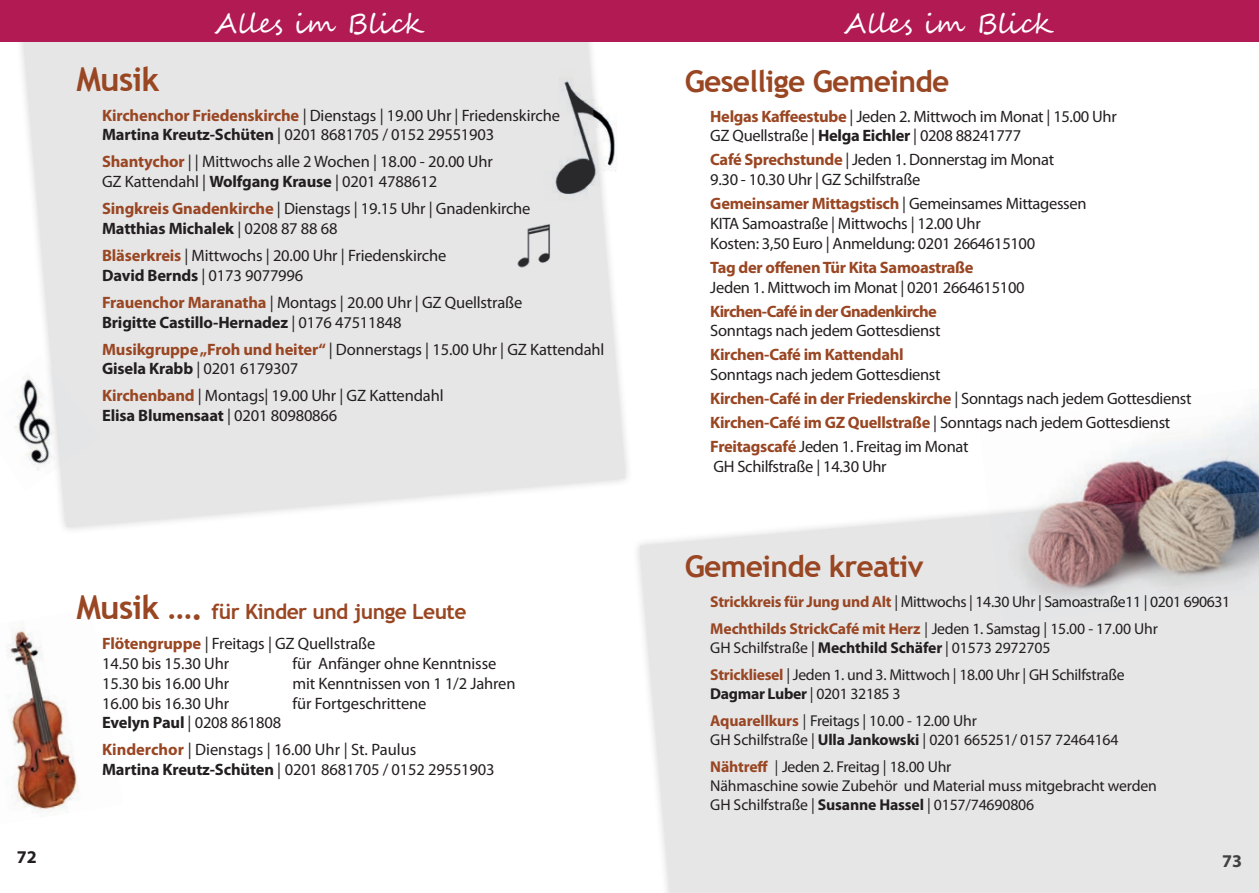
<style>
.page{position:relative;width:1259px;height:893px;background:#fff}
.page>*{position:absolute;margin:0;border:0;box-sizing:border-box;transform-origin:0 0}
.t1{font:700 33px "Trebuchet MS";letter-spacing:-.025em;color:#994623}
.t2{font:700 30px "Trebuchet MS";letter-spacing:-.025em;color:#994623}
.t3{font:27px "Segoe Script";color:#fff}
.t4{font:700 21px "Trebuchet MS";letter-spacing:-.025em;color:#994623}
.t5{font:700 18px "Myriad Pro";color:#231f20}
.t6{font:16.5px/19.8px "Myriad Pro";letter-spacing:-.01em;color:#231f20}
.t7{font:700 16.5px "Myriad Pro";letter-spacing:-.02em;color:#994623}
.t8{font:700 16.5px "Myriad Pro";letter-spacing:-.04em;color:#994623}
.t9{font:15.75px/27px "Myriad Pro";letter-spacing:-.01em;color:#231f20}
.s1{font-weight:700;color:#994623}
.s2{font-weight:700}
.s3{font-size:33px}
.s4{font-family:"Minion Pro"}
</style>
<div class="page">
<img style="left:7px;top:627px;width:72px;height:183px">
<svg style="left:14px;top:42px;width:611px;height:485px;background:#e6e6e7"></svg>
<div style="left:0;top:0;width:1259px;height:42px;background:#b21a54"></div>
<img style="left:1073px;top:403px;width:186px;height:79px">
<div style="left:631px;top:482px;width:628px;height:411px;background:#231f20;opacity:.75"></div>
<svg style="left:640px;top:491px;width:619px;height:402px;background:#e2e0e1"></svg>
<h3 class="t3" style="left:214px;top:1px;width:210px">Alles im Blick</h3>
<h1 class="t1" style="left:77px;top:58px;width:84px">Musik</h1>
<p class="t6" style="left:102px;top:105px;width:459px"><span class="s1">Kirchenchor Friedenskirche</span> | Dienstags | 19.00 Uhr | Friedenskirche<br><span class="s2">Martina Kreutz-Schüten</span> | 0201 8681705 / 0152 29551903</p>
<p class="t6" style="left:102px;top:152px;width:392px"><span class="s1">Shantychor</span> | | Mittwochs alle 2 Wochen | 18.00 - 20.00 Uhr<br>GZ Kattendahl | <span class="s2">Wolfgang Krause</span> | 0201 4788612</p>
<p class="t6" style="left:102px;top:199px;width:430px"><span class="s1">Singkreis Gnadenkirche</span> | Dienstags | 19.15 Uhr | Gnadenkirche<br><span class="s2">Matthias Michalek</span> | 0208 87 88 68</p>
<p class="t6" style="left:102px;top:245px;width:346px"><span class="s1">Bläserkreis</span> | Mittwochs | 20.00 Uhr | Friedenskirche<br><span class="s2">David Bernds</span> | 0173 9077996</p>
<p class="t6" style="left:102px;top:292px;width:422px"><span class="s1">Frauenchor Maranatha</span> | Montags | 20.00 Uhr | GZ Quellstraße<br><span class="s2">Brigitte Castillo-Hernadez</span> | 0176 47511848</p>
<p class="t6" style="left:102px;top:339px;width:504px"><span class="s1">Musikgruppe „Froh und heiter“</span> | Donnerstags | 15.00 Uhr | GZ Kattendahl<br><span class="s2">Gisela Krabb</span> | 0201 6179307</p>
<p class="t6" style="left:102px;top:386px;width:343px"><span class="s1">Kirchenband</span> | Montags| 19.00 Uhr | GZ Kattendahl<br><span class="s2">Elisa Blumensaat</span> | 0201 80980866</p>
<p class="t4" style="left:77px;top:599px;width:391px"><span class="s3">Musik ….</span> für Kinder und junge Leute</p>
<p class="t6" style="left:102px;top:634px;width:275px"><span class="s1">Flötengruppe</span> | Freitags | GZ Quellstraße<br>14.50 bis 15.30 Uhr</p>
<p class="t6" style="left:293px;top:653px;width:205px">für Anfänger ohne Kenntnisse</p>
<p class="t6" style="left:102px;top:673px;width:129px">15.30 bis 16.00 Uhr</p>
<p class="t6" style="left:293px;top:673px;width:224px">mit Kenntnissen von 1 1/2 Jahren</p>
<p class="t6" style="left:102px;top:693px;width:129px">16.00 bis 16.30 Uhr</p>
<p class="t6" style="left:293px;top:693px;width:135px">für Fortgeschrittene</p>
<p class="t6" style="left:102px;top:709px;width:316px;line-height:27px"><span class="s2">Evelyn Paul</span> | 0208 861808<br><span class="s1">Kinderchor</span> | Dienstags | 16.00 Uhr | St. Paulus</p>
<p class="t6" style="left:102px;top:760px;width:394px"><span class="s2">Martina Kreutz-Schüten</span> | 0201 8681705 / 0152 29551903</p>
<h3 class="t3" style="left:844px;top:1px;width:210px">Alles im Blick</h3>
<h2 class="t2" style="left:685px;top:62px;width:266px">Gesellige Gemeinde</h2>
<p class="t6" style="left:710px;top:106px;width:408px"><span class="s1">Helgas Kaffeestube</span> | Jeden 2. Mittwoch im Monat | 15.00 Uhr<br>GZ Quellstraße | <span class="s2">Helga Eichler</span> | 0208 88241777</p>
<p class="t6" style="left:710px;top:150px;width:345px"><span class="s1">Café Sprechstunde</span> | Jeden 1. Donnerstag im Monat<br>9.30 - 10.30 Uhr | GZ Schilfstraße</p>
<p class="t6" style="left:710px;top:193px;width:378px"><span class="s1">Gemeinsamer Mittagstisch</span> | Gemeinsames Mittagessen<br>KITA Samoastraße | Mittwochs | 12.00 Uhr<br>Kosten: 3,50 Euro | Anmeldung: 0201 2664615100</p>
<p class="t7" style="left:710px;top:256px;width:265px">Tag der offenen Tür Kita Samoastraße</p>
<p class="t6" style="left:710px;top:277px;width:316px">Jeden 1. Mittwoch im Monat | 0201 2664615100</p>
<p class="t8" style="left:710px;top:300px;width:228px">Kirchen-Café in der Gnadenkirche</p>
<p class="t6" style="left:710px;top:321px;width:232px">Sonntags nach jedem Gottesdienst</p>
<p class="t7" style="left:710px;top:344px;width:195px">Kirchen-Café im Kattendahl</p>
<p class="t6" style="left:710px;top:362px;width:483px;line-height:24px">Sonntags nach jedem Gottesdienst<br><span class="s1">Kirchen-Café in der Friedenskirche</span> | Sonntags nach jedem Gottesdienst <span class="s1">Kirchen-Café im GZ Quellstraße</span> | Sonntags nach jedem Gottesdienst <span class="s1">Freitagscafé</span> Jeden 1. Freitag im Monat</p>
<p class="t6" style="left:713px;top:456px;width:175px">GH Schilfstraße | 14.30 Uhr</p>
<h2 class="t2" style="left:685px;top:548px;width:240px">Gemeinde kreativ</h2>
<p class="t9" style="left:710px;top:588px;width:521px"><span class="s1">Strickkreis für Jung und Alt</span> | Mittwochs | 14.30 Uhr | Samoastraße11 | 0201 690631<br><span class="s1">Mechthilds StrickCafé mit Herz</span> <span class="s4">|</span> Jeden 1. Samstag | 15.00 - 17.00 Uhr</p>
<p class="t9" style="left:710px;top:634px;width:416px">GH Schilfstraße | <span class="s2">Mechthild Schäfer</span> | 01573 2972705<br><span class="s1">Strickliesel</span> | Jeden 1. und 3. Mittwoch | 18.00 Uhr | GH Schilfstraße</p>
<p class="t9" style="left:710px;top:680px;width:268px"><span class="s2">Dagmar Luber</span> | 0201 32185 3<br><span class="s1">Aquarellkurs</span> <span class="s4">|</span> Freitags | 10.00 - 12.00 Uhr</p>
<p class="t9" style="left:710px;top:726px;width:410px">GH Schilfstraße | <span class="s2">Ulla Jankowski</span> | 0201 665251/ 0157 72464164<br><span class="s1">Nähtreff</span> <span class="s4">|</span> Jeden 2. Freitag | 18.00 Uhr</p>
<p class="t9" style="left:710px;top:776px;width:448px;line-height:18.9px">Nähmaschine sowie Zubehör und Material muss mitgebracht werden<br>GH Schilfstraße | <span class="s2">Susanne Hassel</span> | 0157/74690806</p>
<p class="t5" style="left:17px;top:846px;width:21px">72</p>
<p class="t5" style="left:1222px;top:849px;width:21px">73</p>
</div>
